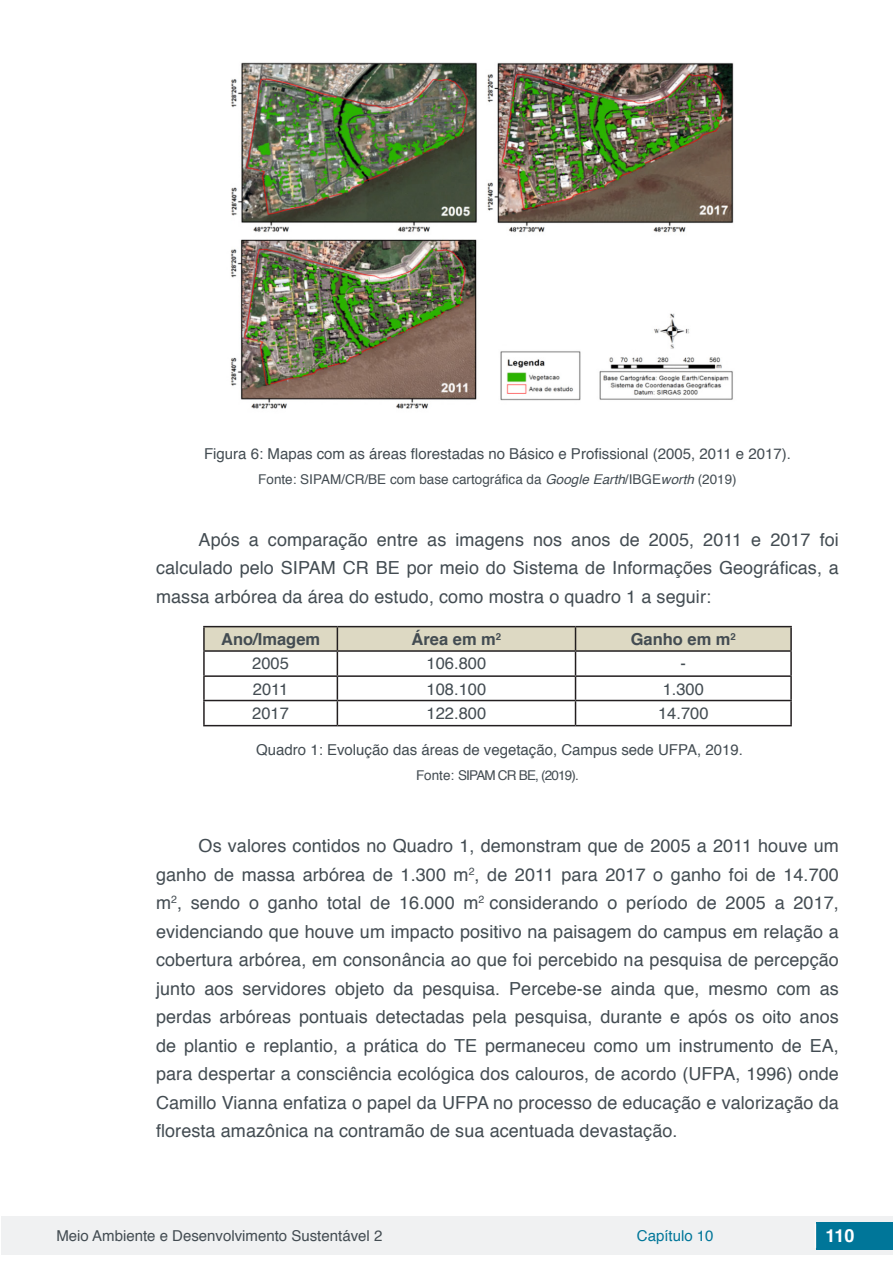
<style>
.page{position:relative;width:893px;height:1263px;background:#fff}
.page>*{position:absolute;margin:0;border:0;box-sizing:border-box;transform-origin:0 0}
.t1{font:18px/28.5px "Helvetica";letter-spacing:.005em;color:#434c52;text-align:justify}
.t2{font:700 18px "Helvetica";color:#fff}
.t3{font:16.5px "Helvetica";color:#434c52}
.t4{font:700 16.5px "Helvetica";color:#434c52}
.t5{font:15px "Helvetica";color:#434c52}
.t6{font:15px "Helvetica";color:#007699}
.t7{font:13.5px "Helvetica";color:#434c52}
.t8{font:13.5px "Helvetica";letter-spacing:-.06em;color:#434c52}
.s1{font-style:italic}
</style>
<div class="page">
<div style="left:1px;top:1216px;width:891px;height:38px;background:#f0f1f2"></div>
<div style="left:816px;top:1222px;width:77px;height:27px;background:#007699"></div>
<svg style="left:815px;top:1224px;width:1px;height:24px"></svg>
<img style="left:231px;top:62px;width:503px;height:347px">
<hr style="left:203px;top:626px;width:134px;height:1px;background:#231f20">
<hr style="left:203px;top:627px;width:2px;height:23px;background:#231f20">
<hr style="left:337px;top:626px;width:238px;height:1px;background:#231f20">
<hr style="left:575px;top:626px;width:217px;height:1px;background:#231f20">
<hr style="left:790px;top:627px;width:2px;height:23px;background:#231f20">
<hr style="left:203px;top:650px;width:134px;height:2px;background:#231f20">
<hr style="left:203px;top:652px;width:2px;height:23px;background:#231f20">
<hr style="left:575px;top:650px;width:217px;height:2px;background:#231f20">
<hr style="left:790px;top:652px;width:2px;height:23px;background:#231f20">
<hr style="left:203px;top:675px;width:134px;height:2px;background:#231f20">
<hr style="left:203px;top:677px;width:2px;height:23px;background:#231f20">
<hr style="left:575px;top:675px;width:217px;height:2px;background:#231f20">
<hr style="left:790px;top:677px;width:2px;height:23px;background:#231f20">
<hr style="left:203px;top:700px;width:134px;height:1px;background:#231f20">
<hr style="left:203px;top:701px;width:2px;height:24px;background:#231f20">
<hr style="left:575px;top:700px;width:217px;height:1px;background:#231f20">
<svg style="left:204px;top:627px;width:587px;height:98px"></svg>
<hr style="left:790px;top:701px;width:2px;height:24px;background:#231f20">
<hr style="left:203px;top:725px;width:134px;height:1px;background:#231f20">
<hr style="left:337px;top:725px;width:238px;height:1px;background:#231f20">
<hr style="left:575px;top:725px;width:217px;height:1px;background:#231f20">
<p class="t5" style="left:204px;top:442px;width:588px">Figura 6: Mapas com as áreas florestadas no Básico e Profissional (2005, 2011 e 2017).</p>
<p class="t7" style="left:258px;top:468px;width:480px">Fonte: SIPAM/CR/BE com base cartográfica da <span class="s1">Google Earth</span>/IBGE<span class="s1">worth</span> (2019)</p>
<p class="t1" style="left:156px;top:526px;width:684px;text-indent:43px">Após a comparação entre as imagens nos anos de 2005, 2011 e 2017 foi calculado pelo SIPAM CR BE por meio do Sistema de Informações Geográficas, a massa arbórea da área do estudo, como mostra o quadro 1 a seguir:</p>
<p class="t4" style="left:221px;top:626px;width:101px">Ano/Imagem</p>
<p class="t4" style="left:412px;top:626px;width:91px">Área em m<sup>2</sup></p>
<p class="t4" style="left:631px;top:626px;width:107px">Ganho em m<sup>2</sup></p>
<p class="t3" style="left:252px;top:651px;width:38px">2005</p>
<p class="t3" style="left:427px;top:651px;width:61px">106.800</p>
<p class="t3" style="left:681px;top:651px;width:7px">-</p>
<p class="t3" style="left:253px;top:676px;width:37px">2011</p>
<p class="t3" style="left:427px;top:676px;width:61px">108.100</p>
<p class="t3" style="left:663px;top:676px;width:43px">1.300</p>
<p class="t3" style="left:252px;top:700px;width:38px">2017</p>
<p class="t3" style="left:427px;top:700px;width:61px">122.800</p>
<p class="t3" style="left:658px;top:700px;width:52px">14.700</p>
<p class="t5" style="left:256px;top:738px;width:488px">Quadro 1: Evolução das áreas de vegetação, Campus sede UFPA, 2019.</p>
<p class="t8" style="left:416px;top:765px;width:164px">Fonte: SIPAM CR BE, (2019).</p>
<p class="t1" style="left:156px;top:832px;width:684px;text-indent:43px">Os valores contidos no Quadro 1, demonstram que de 2005 a 2011 houve um ganho de massa arbórea de 1.300 m<sup>2</sup>, de 2011 para 2017 o ganho foi de 14.700 m<sup>2</sup>, sendo o ganho total de 16.000 m<sup>2</sup> considerando o período de 2005 a 2017, evidenciando que houve um impacto positivo na paisagem do campus em relação a cobertura arbórea, em consonância ao que foi percebido na pesquisa de percepção junto aos servidores objeto da pesquisa. Percebe-se ainda que, mesmo com as perdas arbóreas pontuais detectadas pela pesquisa, durante e após os oito anos de plantio e replantio, a prática do TE permaneceu como um instrumento de EA, para despertar a consciência ecológica dos calouros, de acordo (UFPA, 1996) onde Camillo Vianna enfatiza o papel da UFPA no processo de educação e valorização da floresta amazônica na contramão de sua acentuada devastação.</p>
<p class="t5" style="left:56px;top:1224px;width:327px">Meio Ambiente e Desenvolvimento Sustentável 2</p>
<p class="t6" style="left:637px;top:1224px;width:78px">Capítulo 10</p>
<p class="t2" style="left:825px;top:1221px;width:31px">110</p>
</div>
